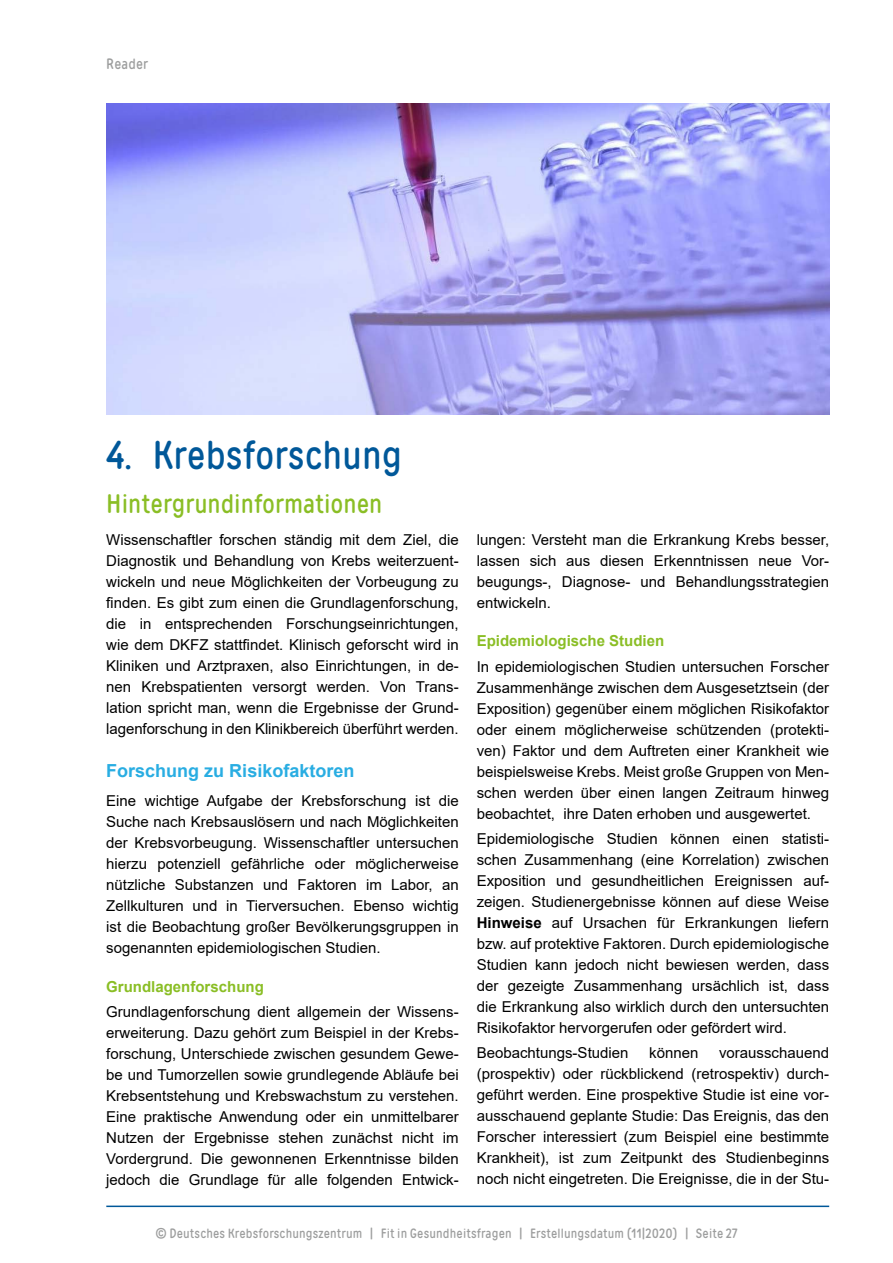
<style>
.page{position:relative;width:893px;height:1263px;background:#fff}
.page>*{position:absolute;margin:0;border:0;box-sizing:border-box;transform-origin:0 0}
.t1{font:40.5px "Matias";color:#005899}
.t2{font:27px "Matias";color:#8abe25}
.t3{font:700 18px "Arial";color:#29ade2}
.t4{font:700 15.15px "Arial";color:#8abe25}
.t5{font:15px/21px "Arial";color:#000;text-align:justify}
.t6{font:15px "Matias";letter-spacing:.01em;color:#9d9e9e}
.t7{font:13.5px "Matias";letter-spacing:.01em;color:#9d9e9e}
.s1{font-weight:700}
</style>
<div class="page">
<hr style="left:106px;top:1205px;width:723px;height:2px;background:#005899">
<img style="left:106px;top:103px;width:723px;height:312px">
<p class="t6" style="left:106px;top:55px;width:43px">Reader</p>
<h1 class="t1" style="left:106px;top:430px;width:297px">4. Krebsforschung</h1>
<h2 class="t2" style="left:106px;top:487px;width:278px">Hintergrundinformationen</h2>
<p class="t5" style="left:106px;top:529px;width:354px">Wissenschaftler forschen ständig mit dem Ziel, die Diagnostik und Behandlung von Krebs weiterzuent&shy;wickeln und neue Möglichkeiten der Vorbeugung zu finden. Es gibt zum einen die Grundlagenforschung, die in entsprechenden Forschungseinrichtungen, wie dem DKFZ stattfindet. Klinisch geforscht wird in Kliniken und Arztpraxen, also Einrichtungen, in de&shy;nen Krebspatienten versorgt werden. Von Trans&shy;lation spricht man, wenn die Ergebnisse der Grund&shy;lagenforschung in den Klinikbereich überführt werden.</p>
<p class="t3" style="left:106px;top:757px;width:250px">Forschung zu Risikofaktoren</p>
<p class="t5" style="left:106px;top:790px;width:354px">Eine wichtige Aufgabe der Krebsforschung ist die Suche nach Krebsauslösern und nach Möglichkeiten der Krebsvorbeugung. Wissenschaftler untersuchen hierzu potenziell gefährliche oder möglicherweise nützliche Substanzen und Faktoren im Labor, an Zellkulturen und in Tierversuchen. Ebenso wichtig ist die Beobachtung großer Bevölkerungsgruppen in sogenannten epidemiologischen Studien.</p>
<p class="t4" style="left:106px;top:976px;width:159px">Grundlagenforschung</p>
<p class="t5" style="left:106px;top:1001px;width:354px">Grundlagenforschung dient allgemein der Wissens&shy;erweiterung. Dazu gehört zum Beispiel in der Krebs&shy;forschung, Unterschiede zwischen gesundem Gewe&shy;be und Tumorzellen sowie grundlegende Abläufe bei Krebsentstehung und Krebswachstum zu verstehen.<br>Eine praktische Anwendung oder ein unmittelbarer Nutzen der Ergebnisse stehen zunächst nicht im Vordergrund. Die gewonnenen Erkenntnisse bilden jedoch die Grundlage für alle folgenden Entwick-</p>
<p class="t5" style="left:477px;top:529px;width:354px">lungen: Versteht man die Erkrankung Krebs besser, lassen sich aus diesen Erkenntnissen neue Vor&shy;beugungs-, Diagnose- und Behandlungsstrategien entwickeln.</p>
<p class="t4" style="left:477px;top:630px;width:189px">Epidemiologische Studien</p>
<p class="t5" style="left:477px;top:656px;width:354px">In epidemiologischen Studien untersuchen Forscher Zusammenhänge zwischen dem Ausgesetztsein (der Exposition) gegenüber einem möglichen Risikofaktor oder einem möglicherweise schützenden (protekti&shy;ven) Faktor und dem Auftreten einer Krankheit wie beispielsweise Krebs. Meist große Gruppen von Men&shy;schen werden über einen langen Zeitraum hinweg beobachtet, ihre Daten erhoben und ausgewertet.</p>
<p class="t5" style="left:477px;top:828px;width:354px">Epidemiologische Studien können einen statisti&shy;schen Zusammenhang (eine Korrelation) zwischen Exposition und gesundheitlichen Ereignissen auf&shy;zeigen. Studienergebnisse können auf diese Weise <span class="s1">Hinweise</span> auf Ursachen für Erkrankungen liefern bzw. auf protektive Faktoren. Durch epidemiologische Studien kann jedoch nicht bewiesen werden, dass der gezeigte Zusammenhang ursächlich ist, dass die Erkrankung also wirklich durch den untersuchten Risikofaktor hervorgerufen oder gefördert wird.</p>
<p class="t5" style="left:477px;top:1042px;width:153px">Beobachtungs-Studien</p>
<p class="t5" style="left:649px;top:1042px;width:51px">können</p>
<p class="t5" style="left:477px;top:1042px;width:354px;text-indent:242px">vorausschauend (prospektiv) oder rückblickend (retrospektiv) durch&shy;geführt werden. Eine prospektive Studie ist eine vor&shy;ausschauend geplante Studie: Das Ereignis, das den Forscher interessiert (zum Beispiel eine bestimmte Krankheit), ist zum Zeitpunkt des Studienbeginns noch nicht eingetreten. Die Ereignisse, die in der Stu-</p>
<p class="t7" style="left:155px;top:1225px;width:584px">© Deutsches Krebsforschungszentrum | Fit in Gesundheitsfragen | Erstellungsdatum (11|2020) | Seite 27</p>
</div>
